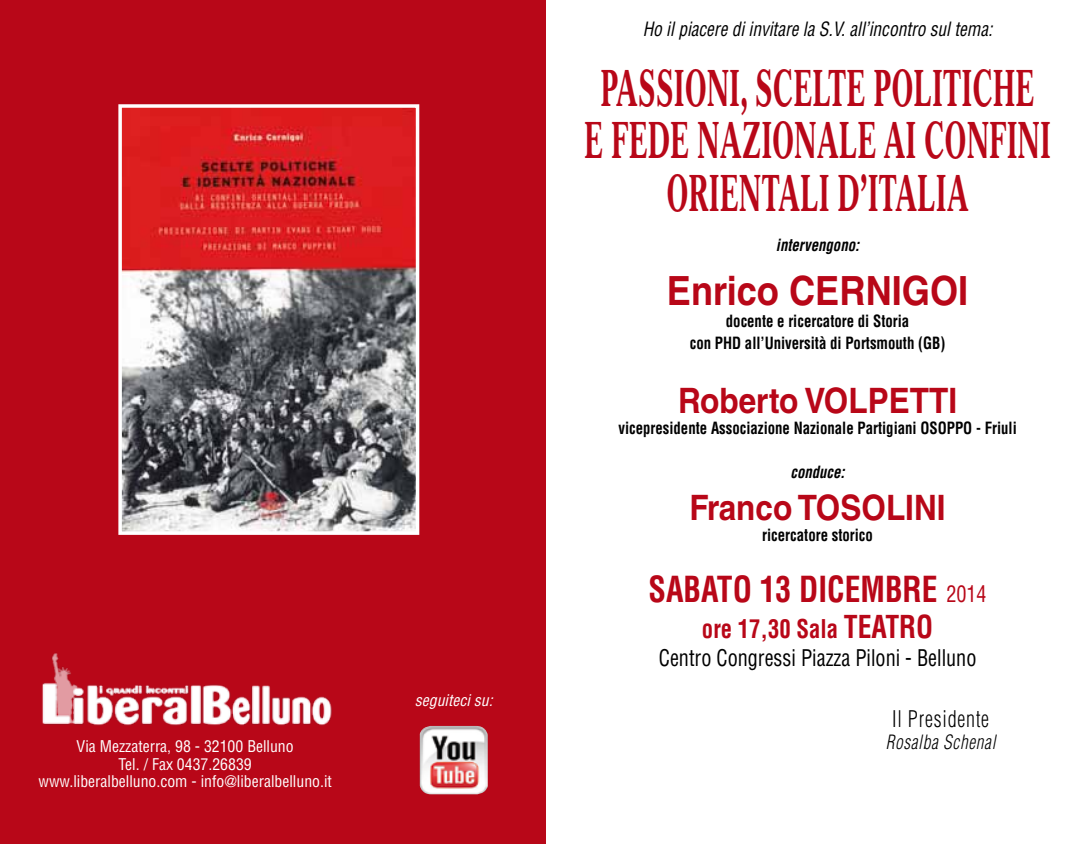
<style>
.page{position:relative;width:1092px;height:844px;background:#fff}
.page>*{position:absolute;margin:0;border:0;box-sizing:border-box;transform-origin:0 0}
.t1{font:700 50.75px/52.5px "Gazette LT Std";letter-spacing:.02em;color:#b80718;text-align:center;scale:.52 1}
.t2{font:700 40.25px "Helvetica LT Std";color:#b80718;scale:.9 1}
.t3{font:700 35px "Helvetica LT Std";color:#b80718;scale:.9 1}
.t4{font:700 condensed 35px "Helvetica LT Std";color:#b80718;scale:.9 1}
.t5{font:700 condensed 25.2px "Helvetica LT Std";color:#b80718;scale:.9 1}
.t6{font:condensed 22.4px "Helvetica LT Std";color:#000;scale:.9 1}
.t7{font:300 condensed 22.4px "Helvetica LT Std";letter-spacing:.04em;color:#000;scale:.9 1}
.t8{font:italic condensed 19.25px "Helvetica LT Std";color:#000;scale:.9 1}
.t9{font:italic 300 condensed 19.25px "Helvetica LT Std";letter-spacing:.04em;color:#000;scale:.9 1}
.t10{font:700 condensed 16.45px/21.7px "Helvetica LT Std";color:#000;text-align:center;scale:.9 1}
.t11{font:italic 700 condensed 16.45px "Helvetica LT Std";color:#000;scale:.9 1}
.t12{font:condensed 15.75px/17.5px "Helvetica LT Std";color:#fff;text-align:center}
.t13{font:italic condensed 15.75px "Helvetica LT Std";color:#fff}
.s1{font-weight:400;font-size:22.4px}
.s2{font-size:30.8px}
</style>
<div class="page">
<div style="left:0;top:0;width:546px;height:843px;background:#b80718"></div>
<img style="left:42px;top:653px;width:290px;height:73px">
<img style="left:420px;top:725px;width:67px;height:69px">
<img style="left:123px;top:109px;width:291px;height:420px">
<div style="left:118px;top:104px;width:301px;height:430px;border:4px solid #fff"></div>
<p class="t12" style="left:38px;top:737px;width:295px">Via Mezzaterra, 98 - 32100 Belluno<br>Tel. / Fax 0437.26839<br>www.liberalbelluno.com - info@liberalbelluno.it</p>
<p class="t13" style="left:415px;top:689px;width:79px">seguiteci su:</p>
<p class="t8" style="left:642px;top:17px;width:390px">Ho il piacere di invitare la S.V. all’incontro sul tema:</p>
<h1 class="t1" style="left:584px;top:61px;width:898px">PASSIONI, SCELTE POLITICHE<br>E FEDE NAZIONALE AI CONFINI<br>ORIENTALI D’ITALIA</h1>
<p class="t11" style="left:775px;top:235px;width:94px">intervengono:</p>
<h2 class="t2" style="left:666px;top:266px;width:336px">Enrico CERNIGOI</h2>
<p class="t10" style="left:689px;top:310px;width:285px">docente e ricercatore di Storia<br>con PHD all’Università di Portsmouth (GB)</p>
<h3 class="t3" style="left:678px;top:379px;width:311px">Roberto VOLPETTI</h3>
<p class="t10" style="left:618px;top:417px;width:444px">vicepresidente Associazione Nazionale Partigiani OSOPPO - Friuli</p>
<p class="t11" style="left:790px;top:461px;width:62px">conduce:</p>
<h3 class="t3" style="left:689px;top:486px;width:286px">Franco TOSOLINI</h3>
<p class="t10" style="left:762px;top:524px;width:124px">ricercatore storico</p>
<h3 class="t4" style="left:648px;top:567px;width:377px">SABATO 13 DICEMBRE <span class="s1">2014</span></h3>
<h3 class="t5" style="left:702px;top:612px;width:258px">ore 17,30 Sala <span class="s2">TEATRO</span></h3>
<h3 class="t6" style="left:658px;top:643px;width:354px">Centro Congressi Piazza Piloni - Belluno</h3>
<h3 class="t7" style="left:892px;top:704px;width:109px">Il Presidente</h3>
<p class="t9" style="left:885px;top:730px;width:123px">Rosalba Schenal</p>
</div>
